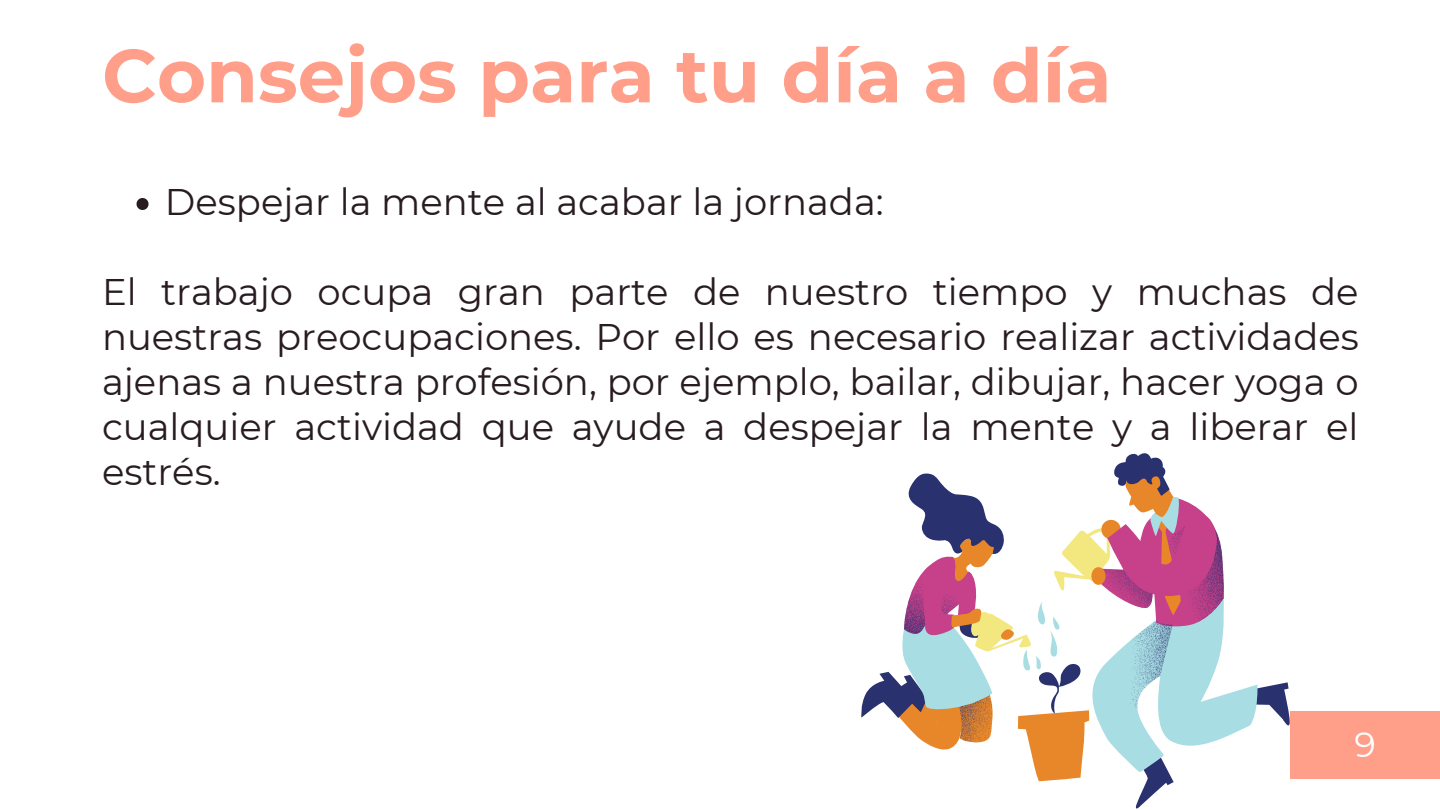
<style>
.page{position:relative;width:1440px;height:810px;background:#fff}
.page>*{position:absolute;margin:0;border:0;box-sizing:border-box;transform-origin:0 0}
.t1{font:700 75px "Montserrat";color:#ff9f8a}
.t2{font:37px/45px "Montserrat";color:#281c22;text-align:justify}
.t3{font:35px "Montserrat";color:#fff}
</style>
<div class="page">
<svg style="left:861px;top:453px;width:429px;height:356px"></svg>
<svg style="left:137px;top:198px;width:12px;height:12px"></svg>
<div style="left:1290px;top:711px;width:150px;height:68px;background:#ff9f8a"></div>
<p class="t1" style="left:102px;top:30px;width:1011px">Consejos para tu día a día</p>
<p class="t2" style="left:165px;top:179px;width:720px">Despejar la mente al acabar la jornada:</p>
<p class="t2" style="left:102px;top:269px;width:1258px">El trabajo ocupa gran parte de nuestro tiempo y muchas de nuestras preocupaciones. Por ello es necesario realizar actividades ajenas a nuestra profesión, por ejemplo, bailar, dibujar, hacer yoga o cualquier actividad que ayude a despejar la mente y a liberar el estrés.</p>
<p class="t3" style="left:1354px;top:723px;width:23px">9</p>
</div>
